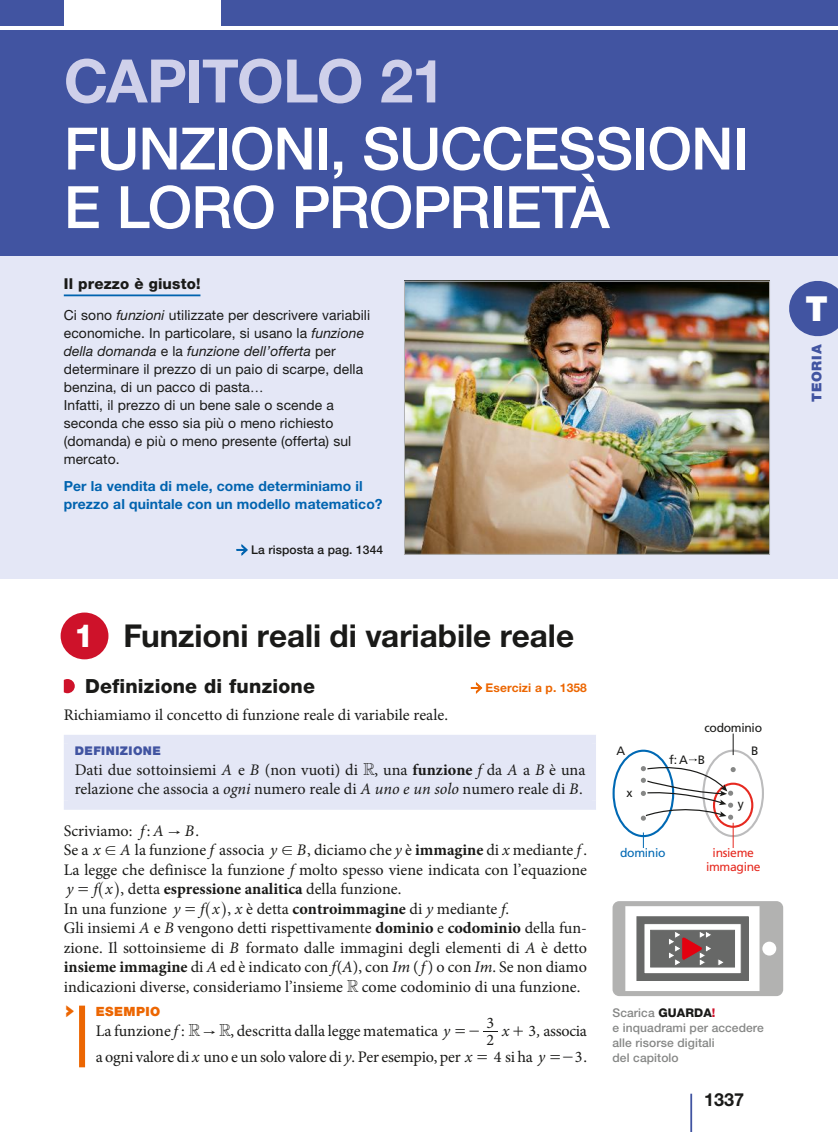
<style>
.page{position:relative;width:838px;height:1132px;background:#fff}
.page>*{position:absolute;margin:0;border:0;box-sizing:border-box;transform-origin:0 0}
.t1{font:700 60px "Helvetica Neue LT Std";letter-spacing:-.025em;color:#cfd0ea}
.t2{font:500 58.5px/58.5px "Helvetica Neue LT Std";letter-spacing:-.02em;color:#fff}
.t3{font:900 34.5px "Helvetica Neue LT Std";color:#fff}
.t4{font:800 31.95px "Helvetica Neue LT Std";color:#fff}
.t5{font:700 31.5px "Helvetica Neue LT Std";color:#1a1a18}
.t6{font:800 19.5px "Helvetica Neue LT Std";letter-spacing:.01em;color:#1a1a18}
.t7{font:700 18px "Helvetica Neue LT Std";color:#1a1a18}
.t8{font:16.2px/19.5px "Minion Pro";color:#1a1a18}
.t9{font:italic 16.2px "Minion Pro";color:#1a1a18}
.t10{font:800 15px "Helvetica Neue LT Std";letter-spacing:.01em;color:#1a1a18}
.t11{font:13.8px/18px "Helvetica Neue LT Std";letter-spacing:.01em;color:#1a1a18}
.t12{font:700 13.8px/18px "Helvetica Neue LT Std";letter-spacing:.01em;color:#0063af}
.t13{font:900 13.5px "Helvetica Neue LT Std";letter-spacing:.055em;color:#4154a1}
.t14{font:900 12.75px "Helvetica Neue LT Std";letter-spacing:.035em;color:#ec6602}
.t15{font:12.15px "Frutiger";letter-spacing:-.025em;color:#1a1a18}
.t16{font:12.15px/14.5px "Frutiger";letter-spacing:-.025em;color:#e62a20;text-align:center}
.t17{font:12.15px "Frutiger";letter-spacing:-.025em;color:#0068b3}
.t18{font:500 12px/15px "Helvetica Neue LT Std";letter-spacing:.01em;color:#868786}
.t19{font:500 12px "Helvetica Neue LT Std";letter-spacing:.01em;color:#1a1a18}
.t20{font:700 12px "Helvetica Neue LT Std";letter-spacing:.01em;color:#ec6602}
.t21{font:900 12px "Helvetica Neue LT Std";letter-spacing:.04em;color:#4154a1}
.s1{font-style:italic}
.s2{font-family:"Minion Pro"}
.s3{font-family:"Hypatia Sans Pro";font-weight:700;font-size:18px;color:#0063af}
.s4{font-family:"M Ma Fermat"}
.s5{font-weight:700}
.s6{font-family:"Hypatia Sans Pro";font-size:18px}
.s7{font-family:"MM Arrow"}
.s8{font-family:"MM Relation"}
.s9{font-family:"MM Times Roman"}
.s10{font-family:"MM Variable A";font-size:16.8px}
.s11{font-family:"Hypatia Sans Pro";font-size:24px}
.s12{font-weight:800;color:#1a1a18}
.s13{font-weight:800;color:#ce122a}
</style>
<div class="page">
<div style="left:0;top:30px;width:838px;height:548px;background:#e4e7f6"></div>
<img style="left:406px;top:283px;width:362px;height:269px">
<svg style="left:789px;top:281px;width:49px;height:56px"></svg>
<div style="left:221px;top:0;width:617px;height:26px;background:#4154a1"></div>
<div style="left:0;top:0;width:64px;height:26px;background:#4154a1"></div>
<div style="left:0;top:30px;width:838px;height:225px;background:#4154a1"></div>
<hr style="left:690px;top:1093px;width:2px;height:38px;background:#4154a1">
<svg style="left:612px;top:901px;width:171px;height:94px"></svg>
<div style="left:404px;top:281px;width:366px;height:273px;border:1px solid #b1b2b3"></div>
<svg style="left:236px;top:544px;width:12px;height:12px"></svg>
<hr style="left:64px;top:294px;width:136px;height:2px;background:#0063af">
<div style="left:68px;top:739px;width:523px;height:66px;background:#e4e7f6"></div>
<div style="left:64px;top:734px;width:532px;height:9px;background:#e4e7f6"></div>
<div style="left:64px;top:743px;width:9px;height:57px;background:#e4e7f6"></div>
<div style="left:587px;top:743px;width:9px;height:57px;background:#e4e7f6"></div>
<div style="left:64px;top:800px;width:532px;height:9px;background:#e4e7f6"></div>
<div style="left:61px;top:612px;width:47px;height:47px;background:#ce122a;border-radius:50%"></div>
<svg style="left:64px;top:679px;width:11px;height:14px"></svg>
<svg style="left:470px;top:682px;width:12px;height:12px"></svg>
<div style="left:612px;top:749px;width:62px;height:87px;border:2px solid #0069b4;border-radius:50%"></div>
<div style="left:702px;top:749px;width:62px;height:87px;border:2px solid #bcbcbd;border-radius:50%"></div>
<div style="left:713px;top:782px;width:40px;height:45px;border:2px solid #e62a21;border-radius:50%"></div>
<svg style="left:641px;top:733px;width:94px;height:114px"></svg>
<div style="left:79px;top:1005px;width:6px;height:61px;background:#ec6602"></div>
<h1 class="t1" style="left:64px;top:60px;width:383px">CAPITOLO 21</h1>
<h2 class="t2" style="left:64px;top:125px;width:686px">FUNZIONI, SUCCESSIONI<br>E LORO PROPRIETÀ</h2>
<p class="t10" style="left:64px;top:278px;width:138px">Il prezzo è giusto!</p>
<p class="t11" style="left:64px;top:307px;width:308px">Ci sono <span class="s1">funzioni</span> utilizzate per descrivere variabili economiche. In particolare, si usano la <span class="s1">funzione della domanda</span> e la <span class="s1">funzione dell’offerta</span> per determinare il prezzo di un paio di scarpe, della benzina, di un pacco di pasta<span class="s2">…<br></span>Infatti, il prezzo di un bene sale o scende a seconda che esso sia più o meno richiesto (domanda) e più o meno presente (offerta) sul mercato.</p>
<p class="t12" style="left:64px;top:478px;width:320px">Per la vendita di mele, come determiniamo il prezzo al quintale con un modello matematico?</p>
<p class="t19" style="left:236px;top:545px;width:148px"><span class="s3">→</span> La risposta a pag. 1344</p>
<h3 class="t5" style="left:123px;top:624px;width:452px">Funzioni reali di variabile reale</h3>
<p class="t6" style="left:85px;top:678px;width:231px">Definizione di funzione</p>
<p class="t8" style="left:64px;top:706px;width:386px">Richiamiamo il concetto di funzione reale di variabile reale.</p>
<p class="t21" style="left:75px;top:744px;width:88px">DEFINIZIONE</p>
<p class="t8" style="left:75px;top:761px;width:512px">Dati due sottoinsiemi <span class="s1">A</span> e <span class="s1">B</span> (non vuoti) di <span class="s4">R</span>, una <span class="s5">funzione</span> <span class="s1">f</span> da <span class="s1">A</span> a <span class="s1">B</span> è una relazione che associa a <span class="s1">ogni</span> numero reale di <span class="s1">A uno e un solo</span> numero reale di <span class="s1">B</span>.</p>
<p class="t8" style="left:64px;top:821px;width:102px">Scriviamo: <span class="s1">f A</span></p>
<p class="t9" style="left:185px;top:823px;width:11px">B</p>
<h3 class="t4" style="left:74px;top:623px;width:21px">1</h3>
<p class="t20" style="left:471px;top:683px;width:118px"><span class="s6">→</span> Esercizi a p. 1358</p>
<p class="t8" style="left:147px;top:821px;width:54px">:<span class="s7">"</span>.</p>
<p class="t8" style="left:64px;top:841px;width:524px;text-align:justify;text-indent:41px"><span class="s8">!</span> la funzione <span class="s1">f</span> associa <span class="s1">y</span> <span class="s8">!</span> <span class="s1">B</span>, diciamo che <span class="s1">y</span> è <span class="s5">immagine</span> di <span class="s1">x</span> mediante <span class="s1">f</span> .<br>La legge che definisce la funzione <span class="s1">f</span> molto spesso viene indicata con l’equazione <span class="s1">y fx</span></p>
<p class="t8" style="left:64px;top:841px;width:69px">Se a <span class="s1">x A</span></p>
<p class="t8" style="left:64px;top:880px;width:339px;text-indent:14px"><span class="s9">=</span> <span class="s10">^ h</span>, detta <span class="s5">espressione analitica</span> della funzione.<br>In una funzione <span class="s1">y f x</span></p>
<p class="t8" style="left:64px;top:899px;width:525px;text-indent:121px"><span class="s9">=</span> <span class="s10">^ h</span>, <span class="s1">x</span> è detta <span class="s5">controimmagine</span> di <span class="s1">y</span> mediante <span class="s1">f</span>.<br>Gli insiemi <span class="s1">A</span> e <span class="s1">B</span> vengono detti rispettivamente <span class="s5">dominio</span> e <span class="s5">codominio</span> della fun‑ zione. Il sottoinsieme di <span class="s1">B</span> formato dalle immagini degli elementi di <span class="s1">A</span> è detto <span class="s5">insieme immagine</span> di <span class="s1">A</span> ed è indicato con <span class="s1">f</span>(<span class="s1">A</span>), con <span class="s1">Im</span> ( <span class="s1">f</span> ) o con <span class="s1">Im</span>. Se non diamo indicazioni diverse, consideriamo l’insieme <span class="s4">R</span> come codominio di una funzione.</p>
<p class="t14" style="left:64px;top:1003px;width:98px"><span class="s11">›</span> ESEMPIO</p>
<p class="t8" style="left:96px;top:1022px;width:386px">La funzione <span class="s1">f</span> : <span class="s4">R</span> <span class="s7">"</span> <span class="s4">R</span>, descritta dalla legge matematica <span class="s1">y</span> <span class="s9">= -</span></p>
<p class="t8" style="left:502px;top:1022px;width:87px"><span class="s1">x</span> <span class="s9">+</span> 3<span class="s1">,</span> associa</p>
<p class="t8" style="left:96px;top:1006px;width:493px;line-height:34.2px;text-indent:391px">3<br>a ogni valore di <span class="s1">x</span> uno e un solo valore di <span class="s1">y</span>. Per esempio, per <span class="s1">x</span> <span class="s9">=</span> 4 si ha <span class="s1">y</span> <span class="s9">=-</span>3.</p>
<p class="t8" style="left:486px;top:1031px;width:9px">2</p>
<p class="t15" style="left:704px;top:720px;width:59px">codominio</p>
<p class="t15" style="left:616px;top:743px;width:10px">A</p>
<p class="t15" style="left:751px;top:743px;width:9px">B</p>
<p class="t15" style="left:669px;top:752px;width:38px">f:A B</p>
<p class="t15" style="left:626px;top:785px;width:8px">x</p>
<p class="t17" style="left:620px;top:845px;width:47px">dominio</p>
<p class="t15" style="left:738px;top:796px;width:8px">y</p>
<p class="t16" style="left:706px;top:845px;width:56px">insieme immagine</p>
<p class="t18" style="left:612px;top:1006px;width:153px">Scarica <span class="s12">GUARDA</span><span class="s13">!<br></span>e inquadrami per accedere alle risorse digitali<br>del capitolo</p>
<p class="t7" style="left:704px;top:1093px;width:42px">1337</p>
<h3 class="t3" style="left:805px;top:289px;width:24px">T</h3>
<p class="t13" style="left:809px;top:401px;width:59px;rotate:-90deg">TEORIA</p>
</div>
